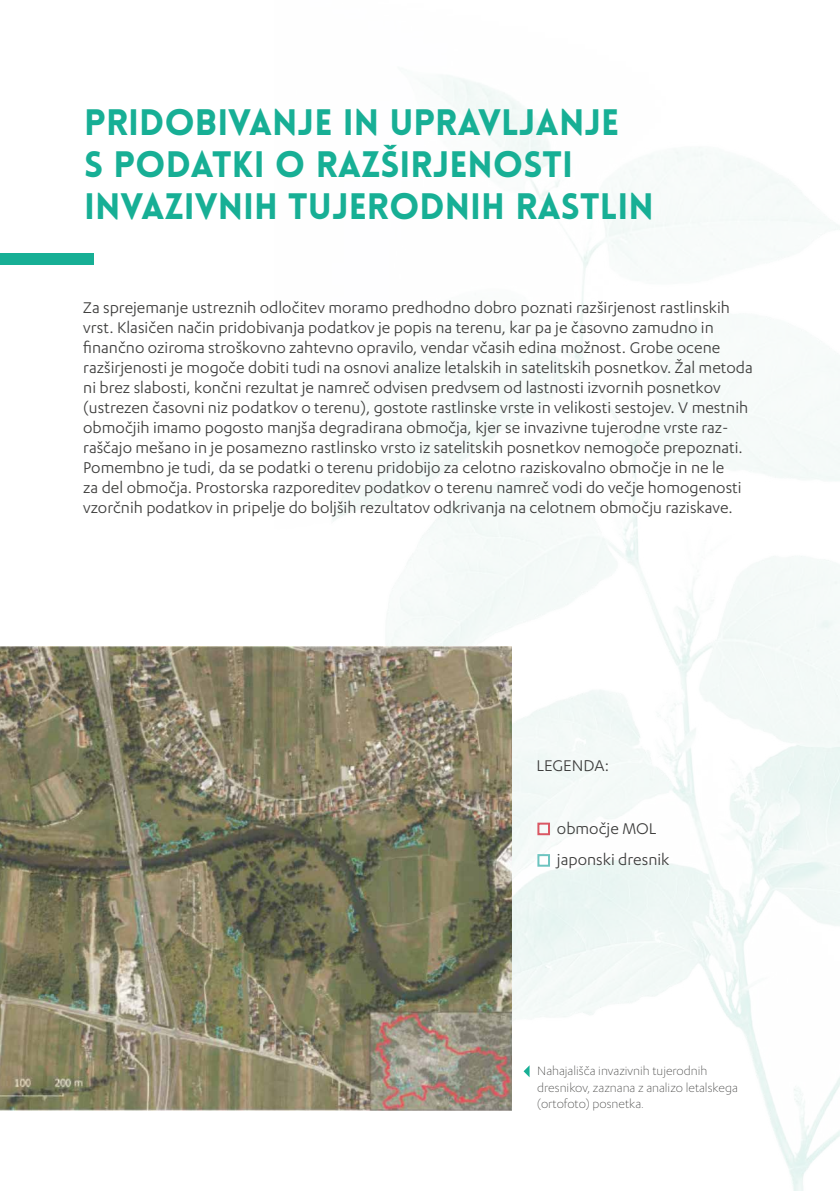
<style>
.page{position:relative;width:840px;height:1191px;background:#fff}
.page>*{position:absolute;margin:0;border:0;box-sizing:border-box;transform-origin:0 0}
.t1{font:900 36px/42px "Lovelo";color:#17af95}
.t2{font:18px/20px "Karbon";color:#3c3c3b}
.t3{font:300 14px/16.8px "Karbon";color:#3c3c3b}
</style>
<div class="page">
<img style="left:274px;top:75px;width:565px;height:1116px">
<img style="left:0;top:646px;width:511px;height:464px">
<div style="left:537px;top:822px;width:12px;height:13px;border:2px solid #da5864"></div>
<div style="left:537px;top:854px;width:12px;height:12px;border:2px solid #6dc4c0"></div>
<svg style="left:523px;top:1065px;width:6px;height:12px"></svg>
<div style="left:0;top:253px;width:93px;height:11px;background:#17af95"></div>
<h1 class="t1" style="left:84px;top:102px;width:570px">PRIDOBIVANJE IN UPRAVLJANJE<br>S PODATKI O RAZŠIRJENOSTI<br>INVAZIVNIH TUJERODNIH RASTLIN</h1>
<p class="t2" style="left:83px;top:297px;width:670px">Za sprejemanje ustreznih odločitev moramo predhodno dobro poznati razširjenost rastlinskih vrst. Klasičen način pridobivanja podatkov je popis na terenu, kar pa je časovno zamudno in finančno oziroma stroškovno zahtevno opravilo, vendar včasih edina možnost. Grobe ocene razširjenosti je mogoče dobiti tudi na osnovi analize letalskih in satelitskih posnetkov. Žal metoda ni brez slabosti, končni rezultat je namreč odvisen predvsem od lastnosti izvornih posnetkov (ustrezen časovni niz podatkov o terenu), gostote rastlinske vrste in velikosti sestojev. V mestnih območjih imamo pogosto manjša degradirana območja, kjer se invazivne tujerodne vrste raz&shy;raščajo mešano in je posamezno rastlinsko vrsto iz satelitskih posnetkov nemogoče prepoznati.<br>Pomembno je tudi, da se podatki o terenu pridobijo za celotno raziskovalno območje in ne le<br>za del območja. Prostorska razporeditev podatkov o terenu namreč vodi do večje homogenosti vzorčnih podatkov in pripelje do boljših rezultatov odkrivanja na celotnem območju raziskave.</p>
<p class="t2" style="left:536px;top:755px;width:74px">LEGENDA:</p>
<p class="t2" style="left:556px;top:812px;width:114px;line-height:31.4px">območje MOL japonski dresnik</p>
<p class="t3" style="left:537px;top:1061px;width:202px">Nahajališča invazivnih tujerodnih dresnikov, zaznana z analizo letalskega (ortofoto) posnetka.</p>
</div>
